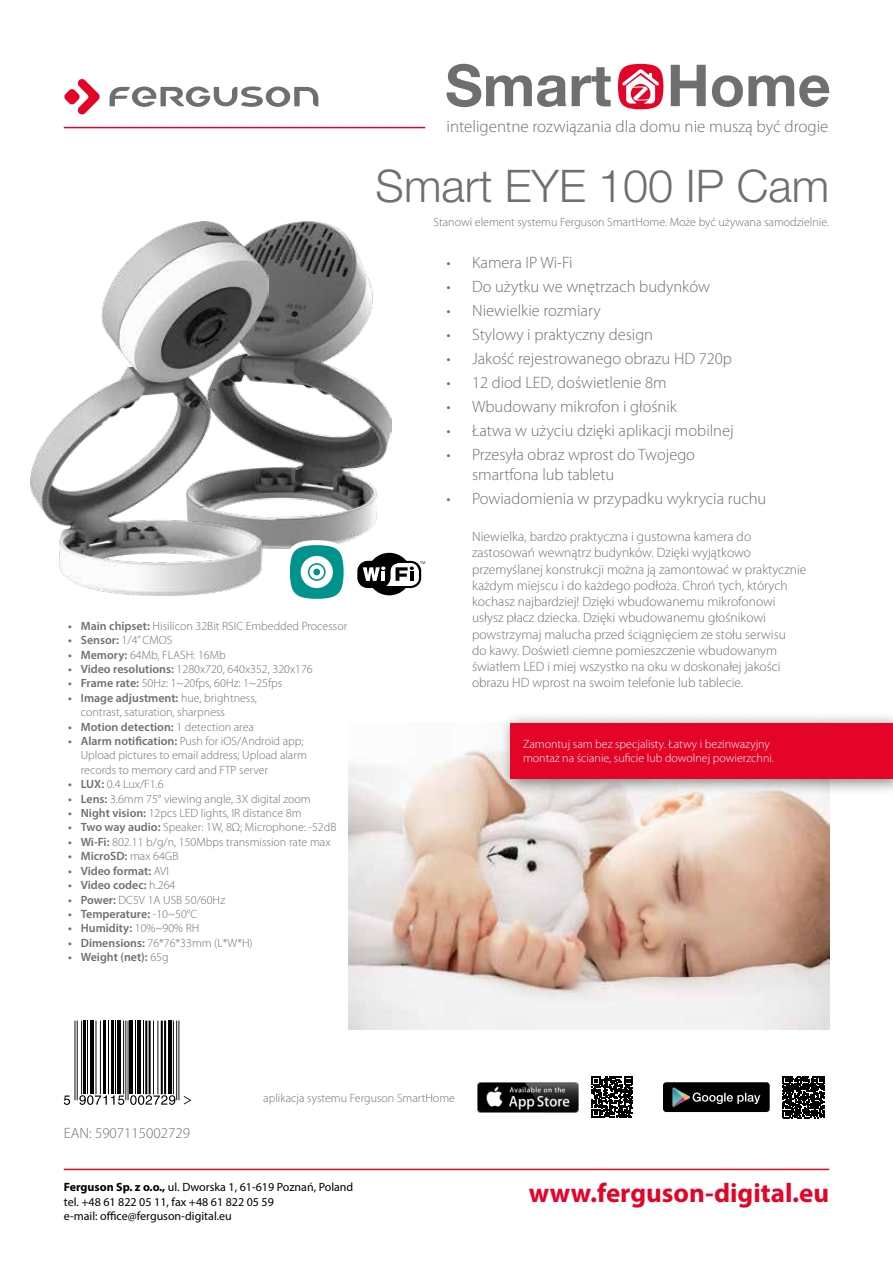
<style>
.page{position:relative;width:893px;height:1263px;background:#fff}
.page>*{position:absolute;margin:0;border:0;box-sizing:border-box;transform-origin:0 0}
.t1{font:300 45px "Helvetica Neue LT Pro";color:#706f6f}
.t2{font:700 27px "Myriad Pro";color:#e40428}
.t3{font:300 16.95px "Myriad Pro";color:#706f6f}
.t4{font:300 16.5px/19.8px "Myriad Pro";color:#706f6f}
.t5{font:300 15px "Myriad Pro";color:#706f6f}
.t6{font:300 13.5px/16.2px "Myriad Pro";color:#706f6f}
.t7{font:300 12px/14.4px "Myriad Pro";color:#706f6f}
.t8{font:600 12px "Myriad Pro";color:#706f6f}
.t9{font:12px/14.4px "Myriad Pro";color:#000}
.t10{font:300 12px/14.4px "Myriad Pro";color:#fff}
.s1{font-weight:600}
.s2{font-weight:300}
.s3{font-weight:700}
</style>
<div class="page">
<hr style="left:64px;top:1169px;width:765px;height:1px;background:#e40428">
<svg style="left:446px;top:64px;width:384px;height:45px"></svg>
<svg style="left:64px;top:79px;width:36px;height:36px"></svg>
<svg style="left:110px;top:86px;width:208px;height:21px"></svg>
<hr style="left:64px;top:127px;width:361px;height:1px;background:#e40428">
<img style="left:269px;top:221px;width:123px;height:328px">
<div style="left:357px;top:561px;width:64px;height:27px;background:#000;border-radius:10px"></div>
<div style="left:367px;top:553px;width:44px;height:42px;background:#000;border-radius:50%"></div>
<svg style="left:363px;top:561px;width:62px;height:25px"></svg>
<div style="left:663px;top:1082px;width:107px;height:30px;background:#000;border-radius:3px"></div>
<svg style="left:693px;top:1092px;width:67px;height:12px"></svg>
<img style="left:672px;top:1087px;width:19px;height:21px">
<img style="left:478px;top:1082px;width:100px;height:30px">
<img style="left:31px;top:221px;width:238px;height:374px">
<img style="left:349px;top:748px;width:480px;height:281px">
<hr style="left:81px;top:1020px;width:1px;height:74px;background:#000">
<hr style="left:77px;top:1020px;width:1px;height:80px;background:#000">
<hr style="left:75px;top:1020px;width:1px;height:80px;background:#000">
<hr style="left:83px;top:1020px;width:2px;height:74px;background:#000">
<hr style="left:87px;top:1020px;width:1px;height:74px;background:#000">
<hr style="left:90px;top:1020px;width:3px;height:74px;background:#000">
<hr style="left:100px;top:1020px;width:1px;height:74px;background:#000">
<hr style="left:96px;top:1020px;width:1px;height:74px;background:#000">
<hr style="left:103px;top:1020px;width:2px;height:74px;background:#000">
<hr style="left:108px;top:1020px;width:1px;height:74px;background:#000">
<hr style="left:111px;top:1020px;width:2px;height:74px;background:#000">
<hr style="left:115px;top:1020px;width:1px;height:74px;background:#000">
<hr style="left:118px;top:1020px;width:3px;height:74px;background:#000">
<hr style="left:128px;top:1020px;width:1px;height:80px;background:#000">
<hr style="left:125px;top:1020px;width:1px;height:80px;background:#000">
<hr style="left:123px;top:1020px;width:1px;height:74px;background:#000">
<hr style="left:130px;top:1020px;width:3px;height:74px;background:#000">
<hr style="left:135px;top:1020px;width:1px;height:74px;background:#000">
<hr style="left:138px;top:1020px;width:3px;height:74px;background:#000">
<hr style="left:143px;top:1020px;width:1px;height:74px;background:#000">
<hr style="left:149px;top:1020px;width:2px;height:74px;background:#000">
<hr style="left:145px;top:1020px;width:2px;height:74px;background:#000">
<hr style="left:157px;top:1020px;width:1px;height:74px;background:#000">
<hr style="left:153px;top:1020px;width:1px;height:74px;background:#000">
<hr style="left:164px;top:1020px;width:2px;height:74px;background:#000">
<hr style="left:161px;top:1020px;width:2px;height:74px;background:#000">
<hr style="left:168px;top:1020px;width:4px;height:74px;background:#000">
<hr style="left:178px;top:1020px;width:1px;height:80px;background:#000">
<hr style="left:176px;top:1020px;width:1px;height:80px;background:#000">
<hr style="left:173px;top:1020px;width:1px;height:74px;background:#000">
<svg style="left:64px;top:1095px;width:6px;height:10px"></svg>
<svg style="left:79px;top:1095px;width:45px;height:10px"></svg>
<svg style="left:130px;top:1095px;width:45px;height:10px"></svg>
<svg style="left:184px;top:1096px;width:7px;height:8px"></svg>
<svg style="left:285px;top:540px;width:64px;height:59px"></svg>
<div style="left:313px;top:569px;width:7px;height:6px;background:#00928c;border-radius:50%"></div>
<div style="left:499px;top:711px;width:394px;height:85px;background:#000;opacity:.5"></div>
<div style="left:510px;top:723px;width:383px;height:55px;background:#e40428"></div>
<svg style="left:783px;top:1076px;width:42px;height:42px"></svg>
<svg style="left:592px;top:1076px;width:41px;height:42px"></svg>
<h3 class="t3" style="left:446px;top:117px;width:383px">inteligentne rozwiązania dla domu nie muszą być drogie</h3>
<h1 class="t1" style="left:376px;top:159px;width:455px">Smart EYE 100 IP Cam</h1>
<p class="t7" style="left:68px;top:619px;width:281px"><span class="s1">• Main chipset:</span> Hisilicon 32Bit RSIC Embedded Processor</p>
<p class="t8" style="left:68px;top:633px;width:106px">• Sensor: <span class="s2">1/4” CMOS</span></p>
<p class="t7" style="left:68px;top:648px;width:159px"><span class="s1">• Memory:</span> 64Mb, FLASH: 16Mb</p>
<p class="t7" style="left:68px;top:662px;width:246px"><span class="s1">• Video resolutions:</span> 1280x720, 640x352, 320x176</p>
<p class="t7" style="left:68px;top:676px;width:216px"><span class="s1">• Frame rate:</span> 50Hz: 1~20fps, 60Hz: 1~25fps</p>
<p class="t7" style="left:81px;top:691px;width:178px;text-indent:-13px"><span class="s1">• Image adjustment:</span> hue, brightness, contrast, saturation, sharpness</p>
<p class="t8" style="left:68px;top:719px;width:187px">• Motion detection: <span class="s2">1 detection area</span></p>
<p class="t7" style="left:81px;top:734px;width:228px;text-indent:-13px"><span class="s1">• Alarm notification:</span> Push for iOS/Android app;<br>Upload pictures to email address; Upload alarm records to memory card and FTP server</p>
<p class="t7" style="left:68px;top:777px;width:97px"><span class="s1">• LUX:</span> 0.4 Lux/F1.6</p>
<p class="t7" style="left:68px;top:792px;width:244px"><span class="s1">• Lens:</span> 3.6mm 75° viewing angle, 3X digital zoom</p>
<p class="t7" style="left:68px;top:806px;width:235px"><span class="s1">• Night vision:</span> 12pcs LED lights, IR distance 8m</p>
<p class="t7" style="left:68px;top:820px;width:270px"><span class="s1">• Two way audio:</span> Speaker: 1W, 8Ω; Microphone: -52dB</p>
<p class="t7" style="left:68px;top:835px;width:264px"><span class="s1">• Wi-Fi:</span> 802.11 b/g/n, 150Mbps transmission rate max</p>
<p class="t8" style="left:68px;top:849px;width:112px">• MicroSD: <span class="s2">max 64GB</span></p>
<p class="t8" style="left:68px;top:863px;width:102px">• Video format: <span class="s2">AVI</span></p>
<p class="t8" style="left:68px;top:877px;width:109px">• Video codec: <span class="s2">h.264</span></p>
<p class="t7" style="left:68px;top:892px;width:159px"><span class="s1">• Power:</span> DC5V 1A USB 50/60Hz</p>
<p class="t8" style="left:68px;top:906px;width:131px">• Temperature: <span class="s2">-10~50°C</span></p>
<p class="t8" style="left:68px;top:921px;width:133px">• Humidity: <span class="s2">10%~90% RH</span></p>
<p class="t7" style="left:68px;top:936px;width:186px"><span class="s1">• Dimensions:</span> 76*76*33mm (L*W*H)</p>
<p class="t8" style="left:68px;top:949px;width:102px">• Weight (net): <span class="s2">65g</span></p>
<p class="t7" style="left:434px;top:215px;width:397px">Stanowi element systemu Ferguson SmartHome. Może być używana samodzielnie.</p>
<h3 class="t4" style="left:446px;top:252px;width:128px">• Kamera IP Wi-Fi</h3>
<h3 class="t4" style="left:446px;top:276px;width:265px">• Do użytku we wnętrzach budynków</h3>
<h3 class="t4" style="left:446px;top:300px;width:156px">• Niewielkie rozmiary</h3>
<h3 class="t4" style="left:446px;top:325px;width:208px">• Stylowy i praktyczny design</h3>
<h3 class="t4" style="left:446px;top:349px;width:287px">• Jakość rejestrowanego obrazu HD 720p</h3>
<h3 class="t4" style="left:446px;top:373px;width:222px">• 12 diod LED, doświetlenie 8m</h3>
<h3 class="t4" style="left:446px;top:397px;width:232px">• Wbudowany mikrofon i głośnik</h3>
<h3 class="t4" style="left:446px;top:421px;width:289px">• Łatwa w użyciu dzięki aplikacji mobilnej</h3>
<h3 class="t4" style="left:472px;top:445px;width:225px;text-indent:-26px">• Przesyła obraz wprost do Twojego smartfona lub tabletu</h3>
<h3 class="t4" style="left:446px;top:489px;width:321px">• Powiadomienia w przypadku wykrycia ruchu</h3>
<p class="t6" style="left:472px;top:529px;width:336px">Niewielka, bardzo praktyczna i gustowna kamera do zastosowań wewnątrz budynków. Dzięki wyjątkowo przemyślanej konstrukcji można ją zamontować w praktycznie każdym miejscu i do każdego podłoża. Chroń tych, których kochasz najbardziej! Dzięki wbudowanemu mikrofonowi usłysz płacz dziecka. Dzięki wbudowanemu głośnikowi powstrzymaj malucha przed ściągnięciem ze stołu serwisu<br>do kawy. Doświetl ciemne pomieszczenie wbudowanym światłem LED i miej wszystko na oku w doskonałej jakości obrazu HD wprost na swoim telefonie lub tablecie.</p>
<p class="t10" style="left:523px;top:737px;width:253px">Zamontuj sam bez specjalisty. Łatwy i bezinwazyjny montaż na ścianie, suficie lub dowolnej powierzchni.</p>
<p class="t5" style="left:64px;top:1125px;width:128px">EAN: 5907115002729</p>
<p class="t7" style="left:263px;top:1091px;width:193px">aplikacja systemu Ferguson SmartHome</p>
<p class="t9" style="left:64px;top:1180px;width:291px"><span class="s3">Ferguson Sp. z o.o.,</span> ul. Dworska 1, 61-619 Poznań, Poland tel. +48 61 822 05 11, fax +48 61 822 05 59<br>e-mail: office@ferguson-digital.eu</p>
<h2 class="t2" style="left:529px;top:1176px;width:302px">www.ferguson-digital.eu</h2>
</div>
